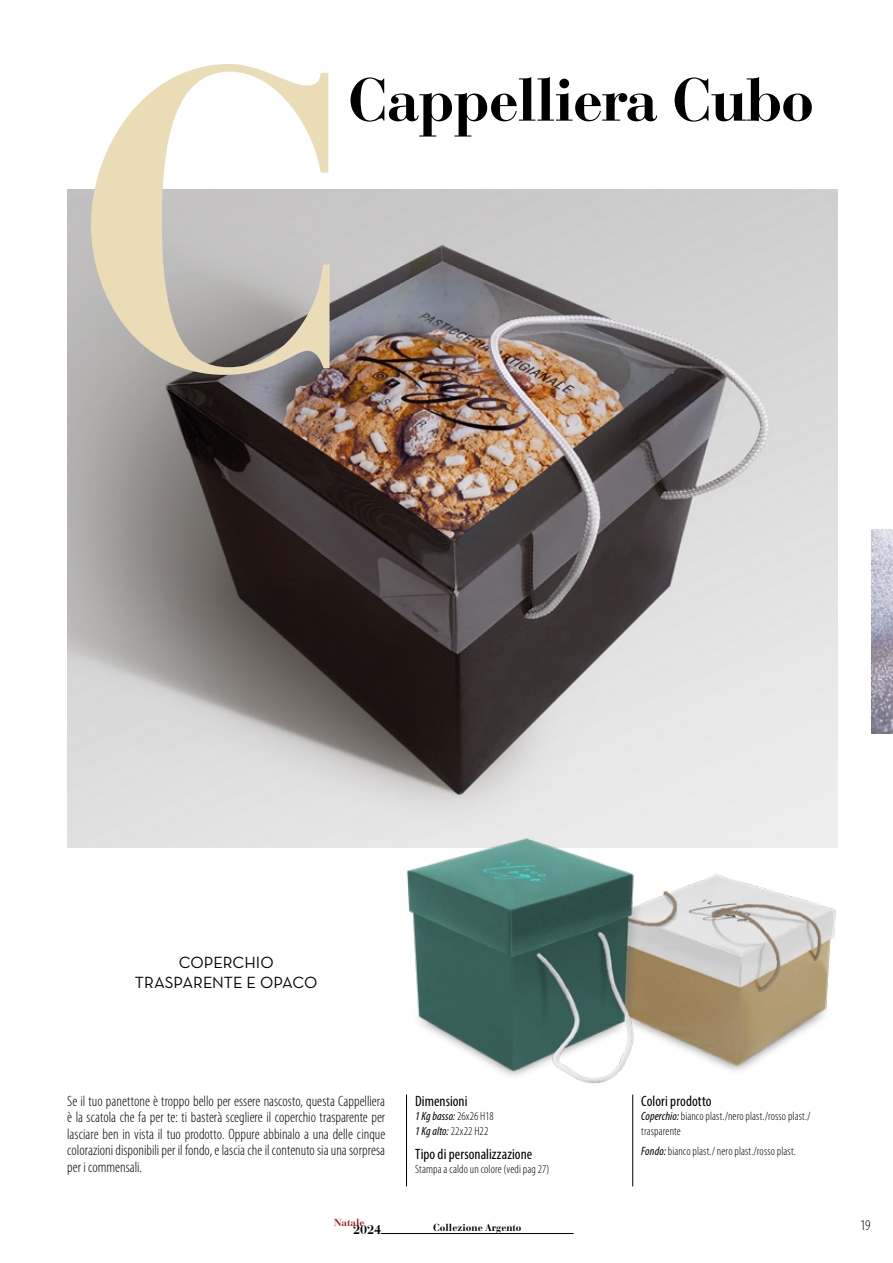
<style>
.page{position:relative;width:893px;height:1263px;background:#fff}
.page>*{position:absolute;margin:0;border:0;box-sizing:border-box;transform-origin:0 0}
.Lettera{font:700 422.25px "Bauer Bodoni Std";color:#e9dcb7}
.Titolo{font:700 60px "Bauer Bodoni Std";letter-spacing:-.025em;color:#000}
.Sottotitolo_piccolo_centro{font:16.5px "Neutra Text";letter-spacing:-.005em;color:#000}
.Body{font:300 condensed 15px/16.5px "Myriad Pro";color:#000;text-align:justify}
.Dettagli{font:condensed 15px "Myriad Pro";letter-spacing:.005em;color:#000}
.t1{font:700 12.6px "Bauer Bodoni Std";color:#000}
.Dettagli-2{font:300 condensed 12px/14.4px "Myriad Pro";letter-spacing:.01em;color:#000}
.Dettagli-3{font:italic condensed 12px/14.4px "Myriad Pro";letter-spacing:.005em;color:#000}
.t2{font:700 10.2px "Bauer Bodoni Std";color:#000}
.t3{font:700 10.2px "Bauer Bodoni Std";color:#a71916}
.s1{font-weight:300;font-style:normal}
.s2{font-weight:400;font-style:italic}
</style>
<div class="page">
<hr style="left:381px;top:1233px;width:193px;height:1px;background:#000">
<img style="left:67px;top:190px;width:771px;height:657px">
<hr style="left:406px;top:1094px;width:1px;height:92px;background:#000">
<hr style="left:632px;top:1094px;width:1px;height:92px;background:#000">
<img style="left:396px;top:814px;width:442px;height:284px">
<img style="left:871px;top:529px;width:22px;height:205px">
<p class="Lettera" style="left:73px;top:-32px;width:283px">C</p>
<p class="Titolo" style="left:348px;top:64px;width:468px">Cappelliera Cubo</p>
<p class="Sottotitolo_piccolo_centro" style="left:179px;top:952px;width:97px">COPERCHIO</p>
<p class="Sottotitolo_piccolo_centro" style="left:135px;top:972px;width:184px">TRASPARENTE E OPACO</p>
<p class="Body" style="left:67px;top:1092px;width:320px">Se il tuo panettone è troppo bello per essere nascosto, questa Cappelliera è la scatola che fa per te: ti basterà scegliere il coperchio trasparente per lasciare ben in vista il tuo prodotto. Oppure abbinalo a una delle cinque colorazioni disponibili per il fondo, e lascia che il contenuto sia una sorpresa per i commensali.</p>
<p class="Dettagli" style="left:641px;top:1092px;width:72px">Colori prodotto</p>
<p class="Dettagli" style="left:415px;top:1092px;width:54px">Dimensioni</p>
<p class="Dettagli-3" style="left:415px;top:1109px;width:80px">1 Kg basso: <span class="s1">26x26 H18<br></span>1 Kg alto: <span class="s1">22x22 H22</span></p>
<p class="Dettagli" style="left:415px;top:1145px;width:119px">Tipo di personalizzazione</p>
<p class="Dettagli-2" style="left:415px;top:1162px;width:136px">Stampa a caldo un colore (vedi pag 27)</p>
<p class="Dettagli-2" style="left:641px;top:1109px;width:171px"><span class="s2">Coperchio:</span> bianco plast./nero plast./rosso plast./ trasparente</p>
<p class="Dettagli-2" style="left:641px;top:1144px;width:156px"><span class="s2">Fondo:</span> bianco plast./ nero plast./rosso plast.</p>
<p class="t3" style="left:334px;top:1216px;width:32px">Natale</p>
<p class="t1" style="left:353px;top:1222px;width:30px">2024</p>
<p class="t2" style="left:433px;top:1221px;width:90px">Collezione Argento</p>
<p class="Body" style="left:860px;top:1217px;width:12px">19</p>
</div>
